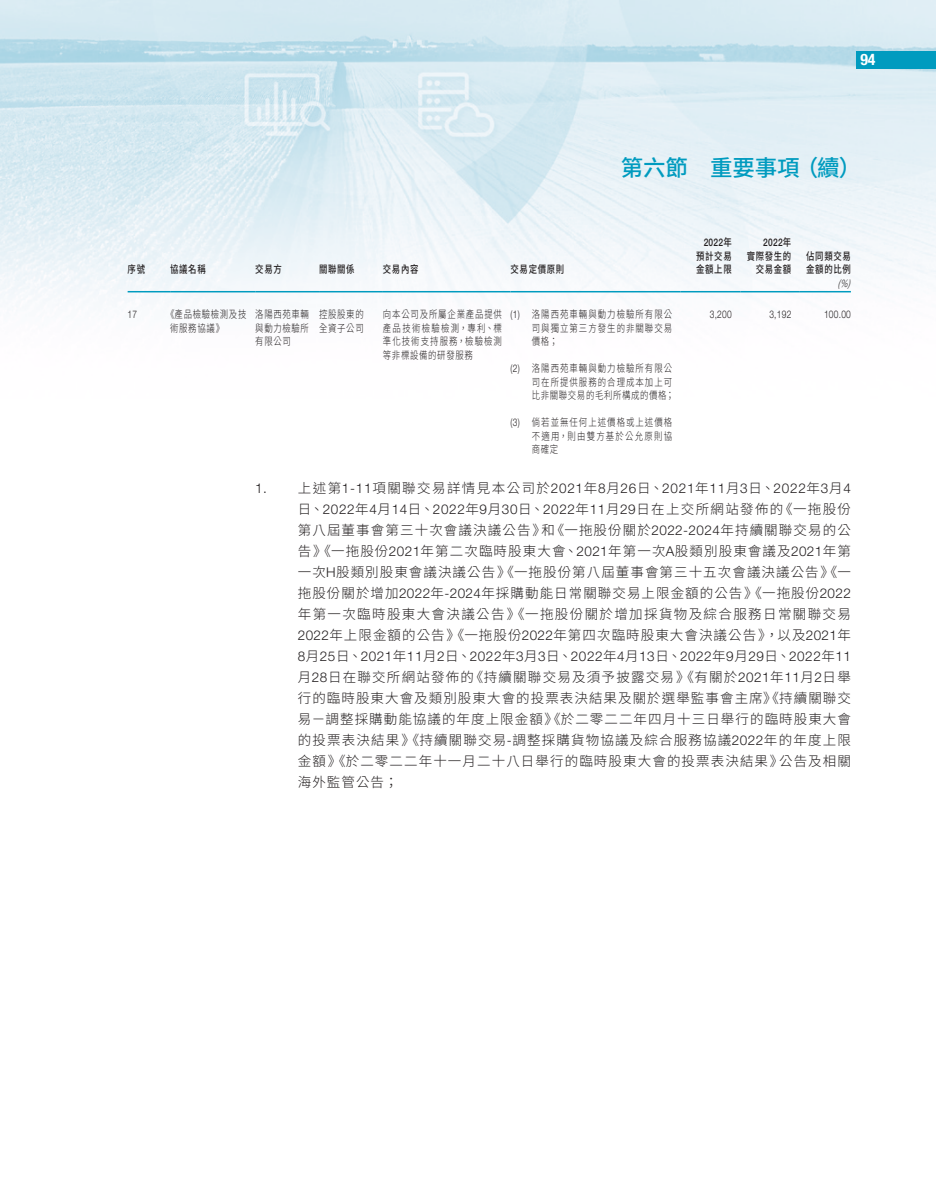
<style>
.page{position:relative;width:936px;height:1191px;background:#fff}
.page>*{position:absolute;margin:0;border:0;box-sizing:border-box;transform-origin:0 0}
.t1{font:500 22.5px "Source Han Sans TC";letter-spacing:-.005em;color:#009bbf}
.t2{font:700 condensed 15.75px "Helvetica Neue LT Std";color:#fff}
.Body_Text{font:300 13.5px/21px "Source Han Sans TC";letter-spacing:.08em;color:#231f20}
.Body_Text-2{font:300 13.5px "Helvetica Neue LT Std";letter-spacing:.04em;color:#231f20}
.Body_Text-3{font:300 13.5px "Source Han Sans TC";letter-spacing:.105em;color:#231f20}
.Body_Text-4{font:300 13.5px "Source Han Sans TC";letter-spacing:.1em;color:#231f20}
.Body_Text-5{font:300 10.5px/13.5px "Source Han Sans TC";letter-spacing:.12em;color:#231f20;text-align:justify;scale:.8 1}
.Body_Text-6{font:500 10.5px "Source Han Sans TC";letter-spacing:.08em;color:#231f20;scale:.8 1}
.Body_Text-7{font:300 10.5px/13.5px "Source Han Sans TC";letter-spacing:.1em;color:#231f20;scale:.8 1}
.Body_Text-8{font:300 10.5px "Helvetica Neue LT Std";letter-spacing:.03em;color:#231f20;scale:.8 1}
.Body_Text-9{font:300 10.5px/13.5px "Source Han Sans TC";letter-spacing:.08em;color:#231f20;scale:.8 1}
.Body_Text-10{font:300 10.5px/13.5px "Source Han Sans TC";letter-spacing:.145em;color:#231f20;scale:.8 1}
.Body_Text-11{font:500 10.5px "Helvetica Neue LT Std";letter-spacing:.03em;color:#231f20;scale:.8 1}
.Body_Text-12{font:italic 300 10.5px "Helvetica Neue LT Std";color:#231f20;scale:.8 1}
.s1{font-family:"Source Han Sans TC"}
.s2{font-family:"Helvetica Neue LT Std"}
</style>
<div class="page">
<img style="left:0;top:0;width:935px;height:303px">
<div style="left:856px;top:51px;width:79px;height:17px;background:#009bbf"></div>
<hr style="left:128px;top:291px;width:42px;height:1px;background:#009bbf">
<hr style="left:170px;top:291px;width:85px;height:1px;background:#009bbf">
<hr style="left:255px;top:291px;width:64px;height:1px;background:#009bbf">
<hr style="left:319px;top:291px;width:64px;height:1px;background:#009bbf">
<hr style="left:383px;top:291px;width:127px;height:1px;background:#009bbf">
<hr style="left:510px;top:291px;width:170px;height:1px;background:#009bbf">
<hr style="left:680px;top:291px;width:60px;height:1px;background:#009bbf">
<hr style="left:740px;top:291px;width:59px;height:1px;background:#009bbf">
<hr style="left:799px;top:291px;width:51px;height:1px;background:#009bbf">
<p class="t2" style="left:860px;top:50px;width:16px">94</p>
<p class="Body_Text-6" style="left:128px;top:263px;width:23px">序號</p>
<p class="Body_Text-8" style="left:128px;top:308px;width:13px">17</p>
<h1 class="t1" style="left:620px;top:155px;width:180px">第六節　重要事項</h1>
<h1 class="t1" style="left:795px;top:155px;width:67px">（續(</h1>
<p class="Body_Text-6" style="left:170px;top:263px;width:46px">協議名稱</p>
<p class="Body_Text-6" style="left:255px;top:263px;width:35px">交易方</p>
<p class="Body_Text-6" style="left:319px;top:263px;width:46px">關聯關係</p>
<p class="Body_Text-6" style="left:383px;top:263px;width:46px">交易內容</p>
<p class="Body_Text-6" style="left:510px;top:263px;width:69px">交易定價原則</p>
<p class="Body_Text-11" style="left:703px;top:236px;width:37px">2022<span class="s1">年</span></p>
<p class="Body_Text-6" style="left:696px;top:250px;width:46px">預計交易</p>
<p class="Body_Text-6" style="left:696px;top:263px;width:46px">金額上限</p>
<p class="Body_Text-11" style="left:763px;top:236px;width:37px">2022<span class="s1">年</span></p>
<p class="Body_Text-6" style="left:746px;top:250px;width:57px">實際發生的</p>
<p class="Body_Text-6" style="left:755px;top:263px;width:46px">交易金額</p>
<p class="Body_Text-6" style="left:806px;top:250px;width:57px">佔同類交易</p>
<p class="Body_Text-6" style="left:806px;top:263px;width:57px">金額的比例</p>
<p class="Body_Text-12" style="left:847px;top:276px;width:4px">(</p>
<p class="Body_Text-12" style="left:837px;top:276px;width:18px">%)</p>
<p class="Body_Text-9" style="left:166px;top:308px;width:102px">《產品檢驗檢測及技</p>
<p class="Body_Text-5" style="left:170px;top:321px;width:69px">術服務協議《</p>
<p class="Body_Text-5" style="left:255px;top:308px;width:69px">洛陽西苑車輛與動力檢驗所有限公司</p>
<p class="Body_Text-9" style="left:319px;top:308px;width:57px">控股股東的全資子公司</p>
<p class="Body_Text-5" style="left:383px;top:308px;width:150px">向本公司及所屬企業產品提供產品技術檢驗檢測，專利、標準化技術支持服務，檢驗檢測等非標設備的研發服務</p>
<p class="Body_Text-5" style="left:531px;top:308px;width:177px">洛陽西苑車輛與動力檢驗所有限公</p>
<p class="Body_Text-8" style="left:510px;top:308px;width:13px">1( )</p>
<p class="Body_Text-5" style="left:531px;top:321px;width:177px">司與獨立第三方發生的非關聯交易價格;</p>
<p class="Body_Text-5" style="left:531px;top:362px;width:177px">洛陽西苑車輛與動力檢驗所有限公</p>
<p class="Body_Text-8" style="left:510px;top:362px;width:13px">2( )</p>
<p class="Body_Text-8" style="left:709px;top:308px;width:29px">3,200</p>
<p class="Body_Text-8" style="left:769px;top:308px;width:29px">3,192</p>
<p class="Body_Text-8" style="left:824px;top:308px;width:35px">100.00</p>
<p class="Body_Text-8" style="left:510px;top:416px;width:13px">3( )</p>
<p class="Body_Text-7" style="left:531px;top:375px;width:179px">司在所提供服務的合理成本加上可比非關聯交易的毛利所構成的價格;</p>
<p class="Body_Text-5" style="left:531px;top:416px;width:177px">倘若並無任何上述價格或上述價格</p>
<p class="Body_Text-10" style="left:531px;top:429px;width:177px">不適用，則由雙方基於公允原則協商確定</p>
<p class="Body_Text-2" style="left:255px;top:480px;width:13px">1.</p>
<p class="Body_Text-3" style="left:298px;top:481px;width:554px">上述第<span class="s2">1-11</span>項關聯交易詳情見本公司於<span class="s2">2021</span>年<span class="s2">8</span>月<span class="s2">26</span>日、<span class="s2">2021</span>年<span class="s2">11</span>月<span class="s2">3</span>日、<span class="s2">2022</span>年<span class="s2">3</span>月<span class="s2">4</span></p>
<p class="Body_Text" style="left:779px;top:499px;width:73px">《一拖股份</p>
<p class="Body_Text" style="left:298px;top:499px;width:554px">日、<span class="s2">2022</span>年<span class="s2">4</span>月<span class="s2">14</span>日、<span class="s2">2022</span>年<span class="s2">9</span>月<span class="s2">30</span>日、<span class="s2">2022</span>年<span class="s2">11</span>月<span class="s2">29</span>日在上交所網站發佈的<br>第八屆董事會第三十次會議決議公告》《一拖股份關於<span class="s2">2022-2024</span>年持續關聯交易的公</p>
<p class="Body_Text" style="left:541px;top:520px;width:15px">和</p>
<p class="Body_Text" style="left:298px;top:541px;width:554px">告》《一拖股份<span class="s2">2021</span>年第二次臨時股東大會、<span class="s2">2021</span>年第一次<span class="s2">A</span>股類別股東會議及<span class="s2">2021</span>年第</p>
<p class="Body_Text" style="left:298px;top:562px;width:554px">一次<span class="s2">H</span>股類別股東會議決議公告》《一拖股份第八屆董事會第三十五次會議決議公告》《一</p>
<p class="Body_Text" style="left:298px;top:583px;width:554px">拖股份關於增加<span class="s2">2022</span>年<span class="s2">-2024</span>年採購動能日常關聯交易上限金額的公告》《一拖股份<span class="s2">2022</span></p>
<p class="Body_Text-4" style="left:298px;top:607px;width:554px">年第一次臨時股東大會決議公告》《一拖股份關於增加採貨物及綜合服務日常關聯交易</p>
<p class="Body_Text" style="left:298px;top:625px;width:554px"><span class="s2">2022</span>年上限金額的公告》《一拖股份<span class="s2">2022</span>年第四次臨時股東大會決議公告 ，》以及<span class="s2">2021</span>年</p>
<p class="Body_Text-2" style="left:298px;top:648px;width:554px"><span class="s1">月</span>8 25<span class="s1">日、</span>2021<span class="s1">年</span>11<span class="s1">月 日</span>2 <span class="s1">、</span>2022<span class="s1">年 月</span>3 <span class="s1">日</span>3 <span class="s1">、</span>2022<span class="s1">年 月</span>4 13<span class="s1">日、</span>2022<span class="s1">年 月</span>9 29<span class="s1">日、</span>2022<span class="s1">年</span>11</p>
<p class="Body_Text" style="left:470px;top:667px;width:382px">《持續關聯交易及須予披露交易》《有關於<span class="s2">2021</span>年<span class="s2">11</span>月<span class="s2">2</span>日舉</p>
<p class="Body_Text" style="left:298px;top:667px;width:178px">月<span class="s2">28</span>日在聯交所網站發佈的</p>
<p class="Body_Text" style="left:298px;top:688px;width:554px">行的臨時股東大會及類別股東大會的投票表決結果及關於選舉監事會主席》《持續關聯交</p>
<p class="Body_Text" style="left:298px;top:709px;width:554px">易－調整採購動能協議的年度上限金額》《於二零二二年四月十三日舉行的臨時股東大會</p>
<p class="Body_Text" style="left:298px;top:730px;width:554px">的投票表決結果》《持續關聯交易<span class="s2">-</span>調整採購貨物協議及綜合服務協議<span class="s2">2022</span>年的年度上限</p>
<p class="Body_Text" style="left:779px;top:751px;width:73px">公告及相關</p>
<p class="Body_Text" style="left:298px;top:751px;width:487px">金額》《於二零二二年十一月二十八日舉行的臨時股東大會的投票表決結果》海外監管公告;</p>
</div>
